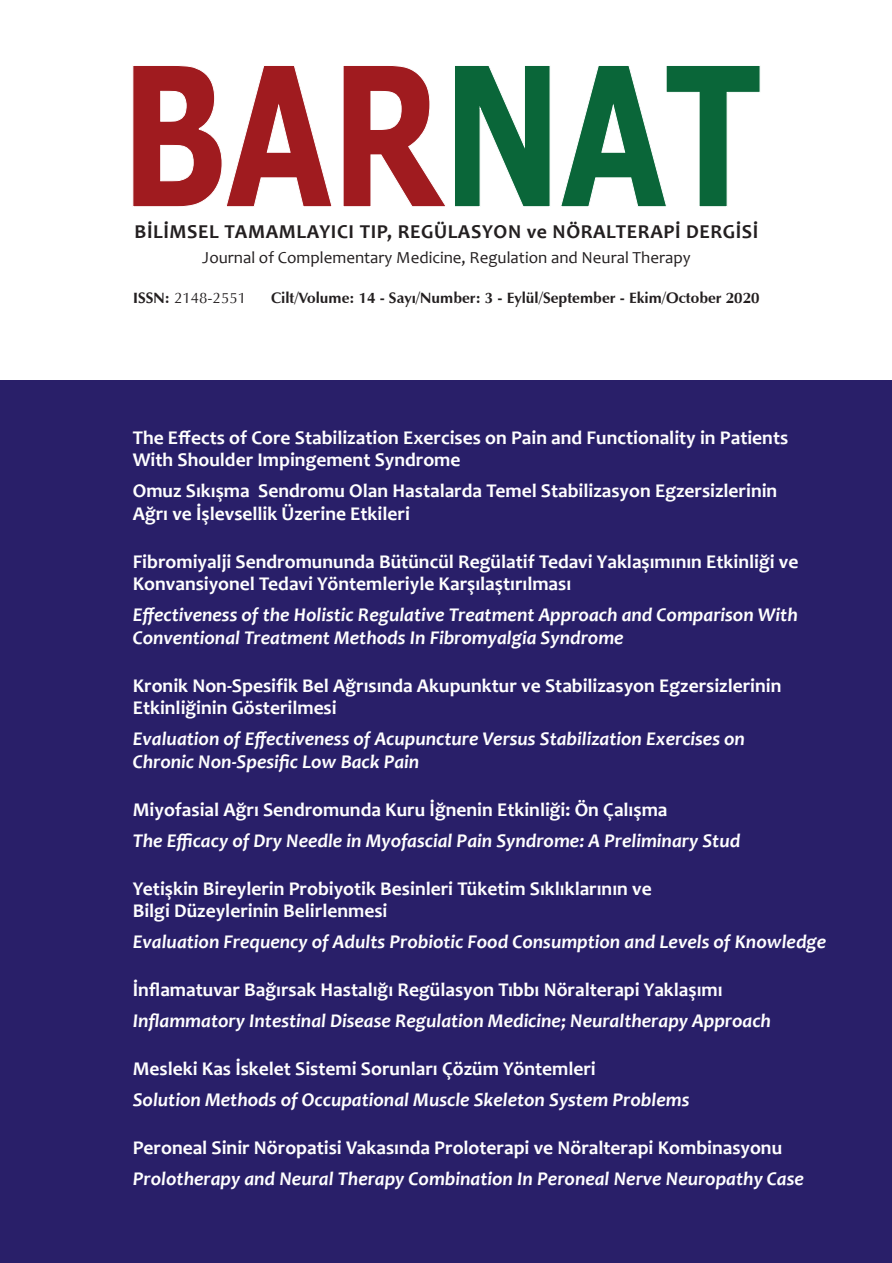
<style>
.page{position:relative;width:892px;height:1263px;background:#fff}
.page>*{position:absolute;margin:0;border:0;box-sizing:border-box;transform-origin:0 0}
.BAS_1{font:700 19.8px "Candara";letter-spacing:.03em;color:#231f20}
.t1{font:700 19.5px/22.5px "Candara";color:#fff}
.t2{font:italic 700 19.5px/22.5px "Candara";color:#fff}
.BAS_1-2{font:16.95px "Candara";color:#231f20}
.BAS_1-3{font:15.3px "Zapf Humnst BT Bold";color:#231f20}
.BAS_1-4{font:15.3px "Zapf Humnst BT Roman";color:#231f20}
.s1{font-family:"Zapf Humnst BT Bold"}
</style>
<div class="page">
<div style="left:0;top:380px;width:891px;height:883px;background:#291f69"></div>
<svg style="left:455px;top:66px;width:305px;height:141px"></svg>
<svg style="left:132px;top:65px;width:313px;height:142px"></svg>
<p class="BAS_1" style="left:134px;top:219px;width:625px">BİLİMSEL TAMAMLAYICI TIP, REGÜLASYON ve NÖRALTERAPİ DERGİSİ</p>
<p class="BAS_1-2" style="left:202px;top:247px;width:490px">Journal of Complementary Medicine, Regulation and Neural Therapy</p>
<p class="BAS_1-4" style="left:133px;top:289px;width:114px"><span class="s1">ISSN:</span> 2148-2551</p>
<p class="BAS_1-3" style="left:271px;top:289px;width:489px">Cilt/Volume: 14 - Sayı/Number: 3 - Eylül/September - Ekim/October 2020</p>
<p class="t1" style="left:133px;top:426px;width:657px">The Effects of Core Stabilization Exercises on Pain and Functionality in Patients<br>With Shoulder Impingement Syndrome</p>
<p class="t1" style="left:133px;top:479px;width:646px">Omuz Sıkışma Sendromu Olan Hastalarda Temel Stabilizasyon Egzersizlerinin<br>Ağrı ve İşlevsellik Üzerine Etkileri</p>
<p class="t1" style="left:133px;top:550px;width:667px">Fibromiyalji Sendromununda Bütüncül Regülatif Tedavi Yaklaşımının Etkinliği ve<br>Konvansiyonel Tedavi Yöntemleriyle Karşılaştırılması</p>
<p class="t2" style="left:133px;top:603px;width:666px">Effectiveness of the Holistic Regulative Treatment Approach and Comparison With<br>Conventional Treatment Methods In Fibromyalgia Syndrome</p>
<p class="t1" style="left:133px;top:674px;width:650px">Kronik Non-Spesifik Bel Ağrısında Akupunktur ve Stabilizasyon Egzersizlerinin<br>Etkinliğinin Gösterilmesi</p>
<p class="t2" style="left:133px;top:727px;width:613px">Evaluation of Effectiveness of Acupuncture Versus Stabilization Exercises on<br>Chronic Non-Spesific Low Back Pain</p>
<p class="t1" style="left:133px;top:798px;width:536px">Miyofasial Ağrı Sendromunda Kuru İğnenin Etkinliği: Ön Çalışma</p>
<p class="t2" style="left:133px;top:829px;width:609px">The Efficacy of Dry Needle in Myofascial Pain Syndrome: A Preliminary Stud</p>
<p class="t1" style="left:133px;top:877px;width:520px">Yetişkin Bireylerin Probiyotik Besinleri Tüketim Sıklıklarının ve<br>Bilgi Düzeylerinin Belirlenmesi</p>
<p class="t2" style="left:133px;top:930px;width:695px">Evaluation Frequency of Adults Probiotic Food Consumption and Levels of Knowledge</p>
<p class="t1" style="left:133px;top:978px;width:591px">İnflamatuvar Bağırsak Hastalığı Regülasyon Tıbbı Nöralterapi Yaklaşımı</p>
<p class="t2" style="left:133px;top:1009px;width:639px">Inflammatory Intestinal Disease Regulation Medicine; Neuraltherapy Approach</p>
<p class="t1" style="left:133px;top:1057px;width:464px">Mesleki Kas İskelet Sistemi Sorunları Çözüm Yöntemleri</p>
<p class="t2" style="left:133px;top:1088px;width:558px">Solution Methods of Occupational Muscle Skeleton System Problems</p>
<p class="t1" style="left:133px;top:1136px;width:651px">Peroneal Sinir Nöropatisi Vakasında Proloterapi ve Nöralterapi Kombinasyonu</p>
<p class="t2" style="left:133px;top:1167px;width:672px">Prolotherapy and Neural Therapy Combination In Peroneal Nerve Neuropathy Case</p>
</div>
